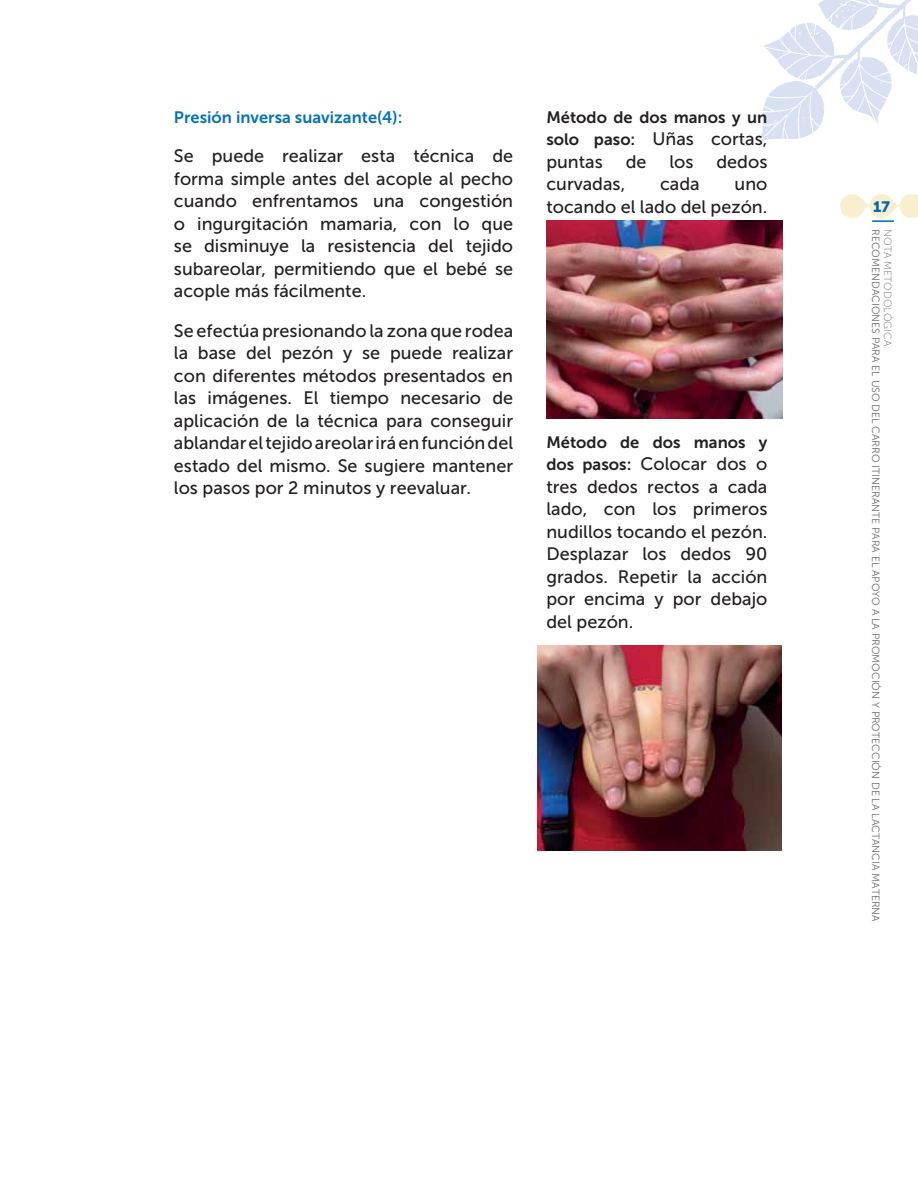
<style>
.page{position:relative;width:918px;height:1188px;background:#fff}
.page>*{position:absolute;margin:0;border:0;box-sizing:border-box;transform-origin:0 0}
.t1{font:18px/22.5px "Museo Sans 500";color:#231f20;text-align:justify}
.t2{font:16.5px "Museo Sans 700";color:#231f20}
.t3{font:16.5px "Museo Sans 700";color:#0472ba}
.t4{font:15px "Museo Sans 900";color:#0069af}
.t5{font:10.5px "Museo Sans 300";color:#686a6c}
.t6{font:10.5px "Museo Sans 100";color:#686a6c}
.s1{font-family:"Museo Sans 700";font-size:16.5px}
</style>
<div class="page">
<svg style="left:840px;top:194px;width:78px;height:24px"></svg>
<hr style="left:872px;top:220px;width:22px;height:2px;background:#006cb6">
<svg style="left:759px;top:0;width:159px;height:141px"></svg>
<img style="left:546px;top:220px;width:237px;height:199px">
<img style="left:538px;top:646px;width:244px;height:205px">
<p class="t3" style="left:174px;top:111px;width:230px">Presión inversa suavizante(4):</p>
<p class="t1" style="left:174px;top:146px;width:341px">Se puede realizar esta técnica de forma simple antes del acople al pecho cuando enfrentamos una congestión o ingurgitación mamaria, con lo que se disminuye la resistencia del tejido subareolar, permitiendo que el bebé se acople más fácilmente.</p>
<p class="t1" style="left:174px;top:321px;width:341px">Se efectúa presionando la zona que rodea la base del pezón y se puede realizar con diferentes métodos presentados en las imágenes. El tiempo necesario de aplicación de la técnica para conseguir ablandar el tejido areolar irá en función del estado del mismo. Se sugiere mantener los pasos por 2 minutos y reevaluar.</p>
<p class="t2" style="left:546px;top:111px;width:222px">Método de dos manos y un</p>
<p class="t1" style="left:546px;top:129px;width:223px"><span class="s1">solo paso:</span> Uñas cortas, puntas</p>
<p class="t1" style="left:626px;top:152px;width:22px">de</p>
<p class="t1" style="left:670px;top:152px;width:26px">los</p>
<p class="t1" style="left:717px;top:152px;width:52px">dedos</p>
<p class="t1" style="left:546px;top:174px;width:80px">curvadas,</p>
<p class="t1" style="left:660px;top:174px;width:41px">cada</p>
<p class="t1" style="left:546px;top:174px;width:223px;text-align:right">uno<br>tocando el lado del pezón.</p>
<p class="t2" style="left:546px;top:436px;width:222px">Método de dos manos y</p>
<p class="t1" style="left:546px;top:455px;width:223px"><span class="s1">dos pasos:</span> Colocar dos o tres dedos rectos a cada lado, con los primeros nudillos tocando el pezón.<br>Desplazar los dedos 90 grados. Repetir la acción por encima y por debajo del pezón.</p>
<p class="t4" style="left:873px;top:198px;width:18px">17</p>
<p class="t5" style="left:880px;top:229px;width:694px;rotate:90deg">RECOMENDACIONES PARA EL USO DEL CARRO ITINERANTE PARA EL APOYO A LA PROMOCIÓN Y PROTECCIÓN DE LA LACTANCIA MATERNA</p>
<p class="t6" style="left:894px;top:229px;width:121px;rotate:90deg">NOTA METODOLÓGICA:</p>
</div>
